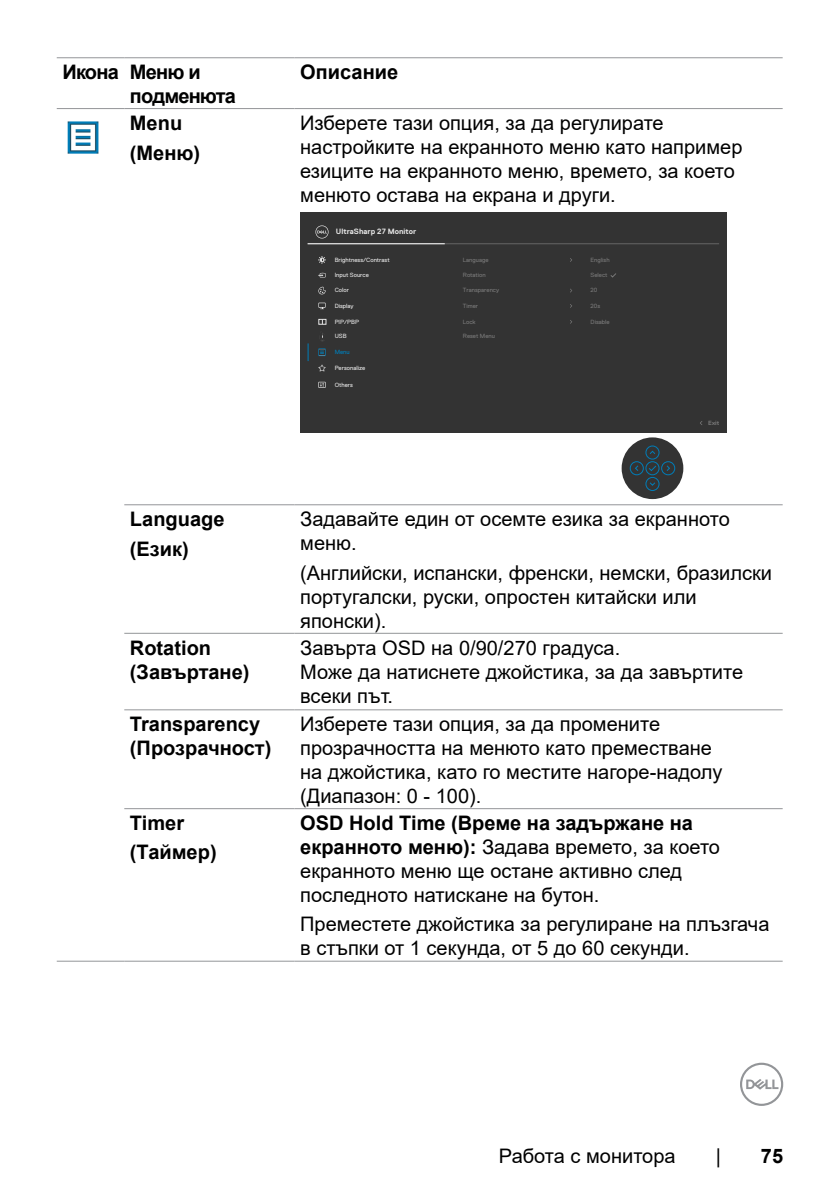
<style>
.page{position:relative;width:840px;height:1191px;background:#fff}
.page>*{position:absolute;margin:0;border:0;box-sizing:border-box;transform-origin:0 0}
.t1{font:20px/24px "Arial";color:#000}
.t2{font:700 20px/29.6px "Arial";color:#000}
.t3{font:700 20px/24px "Arial";letter-spacing:-.04em;color:#000}
.t4{font:700 7.6px "Dell Replica";color:#e4e4e4}
.t5{font:6px "Dell Replica";color:#777}
.t6{font:6px "Dell Replica";color:#e4e4e4}
.t7{font:700 6px "Dell Replica";color:#777}
.t8{font:6px "Dell Replica";color:#007db8}
.s1{font-weight:700}
</style>
<div class="page">
<svg style="left:740px;top:1062px;width:42px;height:44px"></svg>
<hr style="left:57px;top:960px;width:67px;height:1px;background:#939598">
<hr style="left:57px;top:57px;width:67px;height:1px;background:#939598">
<hr style="left:124px;top:57px;width:170px;height:1px;background:#939598">
<hr style="left:294px;top:57px;width:488px;height:1px;background:#939598">
<hr style="left:57px;top:108px;width:67px;height:1px;background:#939598">
<hr style="left:124px;top:108px;width:170px;height:1px;background:#939598">
<hr style="left:294px;top:108px;width:488px;height:1px;background:#939598">
<hr style="left:124px;top:504px;width:170px;height:1px;background:#939598">
<hr style="left:294px;top:504px;width:488px;height:1px;background:#939598">
<hr style="left:124px;top:633px;width:170px;height:1px;background:#939598">
<hr style="left:294px;top:633px;width:488px;height:1px;background:#939598">
<hr style="left:124px;top:709px;width:170px;height:1px;background:#939598">
<hr style="left:294px;top:709px;width:488px;height:1px;background:#939598">
<hr style="left:124px;top:808px;width:170px;height:1px;background:#939598">
<hr style="left:294px;top:808px;width:488px;height:1px;background:#939598">
<hr style="left:124px;top:960px;width:170px;height:1px;background:#939598">
<hr style="left:294px;top:960px;width:488px;height:1px;background:#939598">
<img style="left:67px;top:121px;width:32px;height:33px">
<div style="left:300px;top:212px;width:426px;height:220px;background:#333"></div>
<div style="left:621px;top:437px;width:62px;height:62px;background:#333;border-radius:50%"></div>
<div style="left:645px;top:461px;width:14px;height:14px;border:1px solid #007db8;border-radius:50%"></div>
<div style="left:645px;top:477px;width:14px;height:14px;border:1px solid #007db8;border-radius:50%"></div>
<div style="left:645px;top:446px;width:14px;height:13px;border:1px solid #007db8;border-radius:50%"></div>
<div style="left:629px;top:461px;width:14px;height:14px;border:1px solid #007db8;border-radius:50%"></div>
<div style="left:661px;top:461px;width:13px;height:14px;border:1px solid #007db8;border-radius:50%"></div>
<svg style="left:649px;top:450px;width:6px;height:4px"></svg>
<svg style="left:666px;top:465px;width:4px;height:6px"></svg>
<svg style="left:647px;top:464px;width:10px;height:8px"></svg>
<hr style="left:307px;top:243px;width:411px;height:1px;background:#666">
<hr style="left:307px;top:243px;width:137px;height:1px;background:#fff">
<svg style="left:318px;top:273px;width:7px;height:5px"></svg>
<svg style="left:307px;top:343px;width:1px;height:18px"></svg>
<svg style="left:318px;top:348px;width:7px;height:8px"></svg>
<svg style="left:319px;top:349px;width:6px;height:6px"></svg>
<svg style="left:315px;top:225px;width:13px;height:13px"></svg>
<svg style="left:318px;top:303px;width:7px;height:6px"></svg>
<svg style="left:318px;top:286px;width:7px;height:9px"></svg>
<svg style="left:318px;top:256px;width:7px;height:8px"></svg>
<svg style="left:318px;top:319px;width:8px;height:6px"></svg>
<svg style="left:318px;top:364px;width:8px;height:8px"></svg>
<svg style="left:318px;top:382px;width:7px;height:6px"></svg>
<svg style="left:319px;top:382px;width:6px;height:5px"></svg>
<p class="t3" style="left:130px;top:60px;width:107px;text-indent:-67px">Икона Меню и подменюта</p>
<p class="t2" style="left:300px;top:57px;width:99px">Описание</p>
<p class="t2" style="left:130px;top:109px;width:72px">Menu (Меню)</p>
<p class="t1" style="left:300px;top:111px;width:443px">Изберете тази опция, за да регулирате настройките на екранното меню като например езиците на екранното меню, времето, за което менюто остава на екрана и други.</p>
<p class="t4" style="left:336px;top:227px;width:82px">UltraSharp 27 Monitor</p>
<p class="t6" style="left:334px;top:256px;width:56px">Brightness/Contrast</p>
<p class="t6" style="left:334px;top:272px;width:36px">Input Source</p>
<p class="t6" style="left:334px;top:287px;width:16px">Color</p>
<p class="t6" style="left:334px;top:302px;width:20px">Display</p>
<p class="t6" style="left:334px;top:318px;width:26px">PIP/PBP</p>
<p class="t6" style="left:334px;top:333px;width:13px">USB</p>
<p class="t8" style="left:334px;top:349px;width:17px">Menu</p>
<p class="t6" style="left:334px;top:364px;width:32px">Personalize</p>
<p class="t6" style="left:334px;top:381px;width:20px">Others</p>
<p class="t5" style="left:462px;top:256px;width:27px">Language</p>
<p class="t5" style="left:590px;top:256px;width:21px">English</p>
<p class="t5" style="left:590px;top:272px;width:18px">Select</p>
<p class="t5" style="left:462px;top:272px;width:24px">Rotation</p>
<p class="t5" style="left:462px;top:287px;width:38px">Transparency</p>
<p class="t5" style="left:590px;top:287px;width:8px">20</p>
<p class="t5" style="left:462px;top:302px;width:17px">Timer</p>
<p class="t5" style="left:590px;top:302px;width:11px">20s</p>
<p class="t5" style="left:462px;top:318px;width:14px">Lock</p>
<p class="t5" style="left:590px;top:318px;width:21px">Disable</p>
<p class="t5" style="left:462px;top:333px;width:34px">Reset Menu</p>
<p class="t7" style="left:707px;top:420px;width:13px">Exit</p>
<p class="t2" style="left:130px;top:504px;width:96px">Language (Език)</p>
<p class="t1" style="left:300px;top:507px;width:431px">Задавайте един от осемте езика за екранното меню.</p>
<p class="t1" style="left:300px;top:560px;width:473px">(Английски, испански, френски, немски, бразилски португалски, руски, опростен китайски или японски).</p>
<p class="t2" style="left:130px;top:636px;width:121px;line-height:24px">Rotation (Завъртане)</p>
<p class="t1" style="left:300px;top:636px;width:444px">Завърта OSD на 0/90/270 градуса.<br>Може да натиснете джойстика, за да завъртите всеки път.</p>
<p class="t2" style="left:130px;top:712px;width:143px;line-height:24px">Transparency (Прозрачност)</p>
<p class="t1" style="left:300px;top:711px;width:423px">Изберете тази опция, за да промените прозрачността на менюто като преместване на джойстика, като го местите нагоре-надолу (Диапазон: 0 - 100).</p>
<p class="t2" style="left:130px;top:808px;width:88px">Timer (Таймер)</p>
<p class="t1" style="left:300px;top:810px;width:421px"><span class="s1">OSD Hold Time (Време на задържане на екранното меню):</span> Задава времето, за което екранното меню ще остане активно след последното натискане на бутон.</p>
<p class="t1" style="left:300px;top:912px;width:470px">Преместете джойстика за регулиране на плъзгача в стъпки от 1 секунда, от 5 до 60 секунди.</p>
<p class="t1" style="left:498px;top:1143px;width:178px">Работа с монитора</p>
<p class="t1" style="left:715px;top:1143px;width:7px">|</p>
<p class="t2" style="left:760px;top:1141px;width:24px">75</p>
</div>
